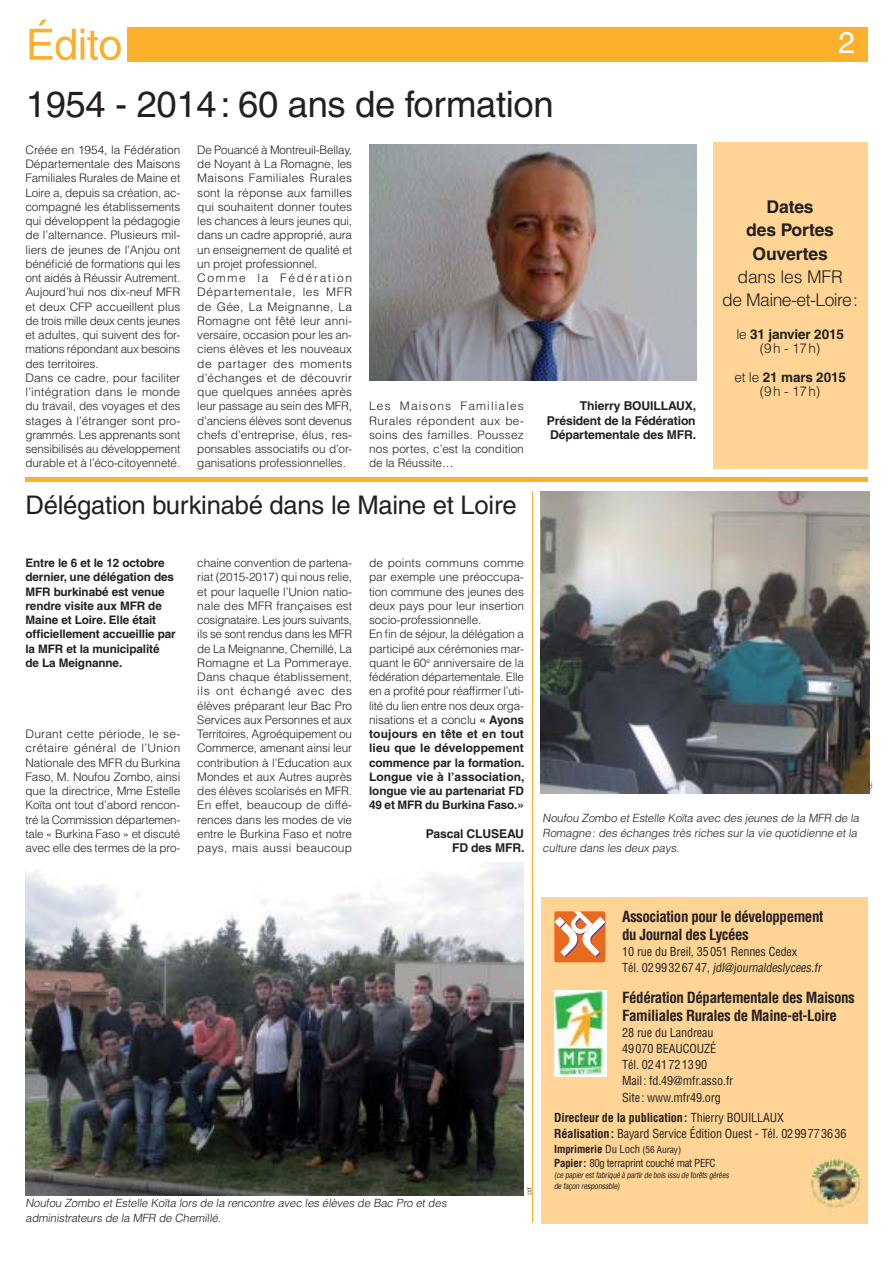
<style>
.page{position:relative;width:893px;height:1263px;background:#fff}
.page>*{position:absolute;margin:0;border:0;box-sizing:border-box;transform-origin:0 0}
.t1{font:condensed 43.2px "Helvetica";letter-spacing:-.01em;color:#fcb02b;scale:1.22 1}
.t2{font:36.45px "Helvetica";letter-spacing:-.01em;color:#231f20}
.t3{font:30px "Helvetica";color:#fff}
.t4{font:25.65px "Helvetica";letter-spacing:-.01em;color:#231f20}
.t5{font:300 17.55px/23.4px "Helvetica";letter-spacing:-.03em;color:#231f20;text-align:center}
.t6{font:700 17.55px/23.4px "Helvetica";letter-spacing:-.01em;color:#231f20;text-align:center}
.t7{font:700 condensed 15px/18px "Helvetica";letter-spacing:-.03em;color:#231f20}
.t8{font:700 13.5px/14.2px "Helvetica";letter-spacing:-.01em;color:#231f20;text-align:center}
.t9{font:300 13.5px/14.2px "Helvetica";color:#231f20;text-align:center}
.t10{font:condensed 12.15px/16.2px "Helvetica";letter-spacing:-.01em;color:#231f20}
.t11{font:700 12.15px/14.2px "Helvetica";letter-spacing:-.01em;color:#231f20;text-align:right}
.t12{font:300 11.7px/14.2px "Helvetica";letter-spacing:-.01em;color:#231f20;text-align:justify}
.t13{font:700 11.7px/14.2px "Helvetica";letter-spacing:-.01em;color:#231f20}
.t14{font:300 11.4px/15.1px "Helvetica";color:#231f20}
.t15{font:condensed 10.8px/14.4px "Helvetica";letter-spacing:-.03em;color:#231f20}
.t16{font:condensed 8.1px/10.8px "Helvetica";color:#231f20}
.t17{font:300 6.75px "Helvetica";color:#231f20}
.s1{font-weight:300}
.s2{font-weight:700}
.s3{font-size:9.45px}
</style>
<div class="page">
<div style="left:26px;top:27px;width:842px;height:35px;background:#fcb02b"></div>
<div style="left:21px;top:26px;width:106px;height:39px;background:#fff"></div>
<div style="left:26px;top:477px;width:841px;height:5px;background:#fcb02b"></div>
<img style="left:26px;top:862px;width:498px;height:333px">
<img style="left:541px;top:492px;width:328px;height:301px">
<hr style="left:532px;top:492px;width:1px;height:731px;background:#fcb02b">
<img style="left:369px;top:145px;width:327px;height:236px">
<div style="left:541px;top:897px;width:327px;height:326px;background:#ffd494"></div>
<img style="left:809px;top:1156px;width:53px;height:55px">
<div style="left:554px;top:911px;width:51px;height:51px;background:#e86a1f;border-radius:2px"></div>
<svg style="left:554px;top:911px;width:51px;height:46px"></svg>
<img style="left:555px;top:991px;width:51px;height:86px">
<div style="left:713px;top:142px;width:154px;height:327px;background:#ffd494"></div>
<h1 class="t1" style="left:26px;top:29px;width:81px">Édito</h1>
<h2 class="t2" style="left:26px;top:91px;width:529px">1954 - 2014 : 60 ans de formation</h2>
<p class="t12" style="left:26px;top:144px;width:156px;text-align:left">Créée en 1954, la Fédération<br>Départementale des Maisons<br>Familiales Rurales de Maine et<br>Loire a, depuis sa création, ac&shy;compagné les établissements qui développent la pédagogie de l’alternance. Plusieurs mil&shy;liers de jeunes de l’Anjou ont bénéficié de formations qui les ont aidés à Réussir Autrement.<br>Aujourd’hui nos dix-neuf MFR et deux CFP accueillent plus de trois mille deux cents jeunes et adultes, qui suivent des for&shy;mations répondant aux besoins des territoires.<br>Dans ce cadre, pour faciliter l’intégration dans le monde du travail, des voyages et des stages à l’étranger sont pro&shy;grammés. Les apprenants sont sensibilisés au développement durable et à l’éco-citoyenneté.</p>
<p class="t12" style="left:197px;top:144px;width:156px;text-align:left">De Pouancé à Montreuil-Bellay, de Noyant à La Romagne, les<br>Maisons Familiales Rurales sont la réponse aux familles qui souhaitent donner toutes les chances à leurs jeunes qui, dans un cadre approprié, aura un enseignement de qualité et un projet professionnel.<br>Comme la Fédération<br>Départementale, les MFR de Gée, La Meignanne, La<br>Romagne ont fêté leur anni&shy;versaire, occasion pour les an&shy;ciens élèves et les nouveaux de partager des moments d’échanges et de découvrir que quelques années après leur passage au sein des MFR, d’anciens élèves sont devenus chefs d’entreprise, élus, res&shy;ponsables associatifs ou d’or&shy;ganisations professionnelles.</p>
<p class="t12" style="left:369px;top:400px;width:156px">Les Maisons Familiales Rurales répondent aux be&shy;soins des familles. Poussez nos portes, c’est la condition de la Réussite…</p>
<p class="t11" style="left:547px;top:400px;width:151px;text-align:justify;text-indent:33px">Thierry BOUILLAUX, Président de la Fédération Départementale des MFR.</p>
<h3 class="t4" style="left:26px;top:495px;width:492px">Délégation burkinabé dans le Maine et Loire</h3>
<h3 class="t3" style="left:838px;top:32px;width:18px">2</h3>
<h3 class="t6" style="left:746px;top:197px;width:89px">Dates<br>des Portes<br>Ouvertes</h3>
<h3 class="t5" style="left:722px;top:267px;width:137px">dans les MFR<br>de Maine-et-Loire :</h3>
<p class="t8" style="left:736px;top:328px;width:109px"><span class="s1">le</span> 31 janvier 2015 <span class="s1">(9 h - 17 h)</span></p>
<p class="t9" style="left:734px;top:371px;width:113px">et le <span class="s2">21 mars 2015 </span>(9 h - 17 h)</p>
<p class="t13" style="left:26px;top:557px;width:152px">Entre le 6 et le 12 octobre dernier, une délégation des<br>MFR burkinabé est venue rendre visite aux MFR de<br>Maine et Loire. Elle était officiellement accueillie par la MFR et la municipalité de La Meignanne.</p>
<p class="t12" style="left:26px;top:728px;width:156px">Durant cette période, le se&shy;crétaire général de l’Union Nationale des MFR du Burkina Faso, M. Noufou Zombo, ainsi que la directrice, Mme Estelle Koïta ont tout d’abord rencon&shy;tré la Commission départemen&shy;tale « Burkina Faso » et discuté avec elle des termes de la pro-</p>
<p class="t12" style="left:197px;top:557px;width:156px">chaine convention de partena&shy;riat (2015-2017) qui nous relie, et pour laquelle l’Union natio&shy;nale des MFR françaises est cosignataire. Les jours suivants, ils se sont rendus dans les MFR de La Meignanne, Chemillé, La Romagne et La Pommeraye.<br>Dans chaque établissement, ils ont échangé avec des élèves préparant leur Bac Pro Services aux Personnes et aux Territoires, Agroéquipement ou Commerce, amenant ainsi leur contribution à l’Education aux Mondes et aux Autres auprès des élèves scolarisés en MFR.<br>En effet, beaucoup de diffé&shy;rences dans les modes de vie entre le Burkina Faso et notre pays, mais aussi beaucoup</p>
<p class="t12" style="left:369px;top:557px;width:157px;text-align:left">de points communs comme par exemple une préoccupa&shy;tion commune des jeunes des deux pays pour leur insertion socio-professionnelle.<br>En fin de séjour, la délégation a participé aux cérémonies mar&shy;quant le 60<sup>e</sup> anniversaire de la fédération départementale. Elle en a profité pour réaffirmer l’uti&shy;lité du lien entre nos deux orga&shy;nisations et a conclu <span class="s2">« Ayons toujours en tête et en tout lieu que le développement commence par la formation.<br>Longue vie à l’association, longue vie au partenariat FD<br>49 et MFR du Burkina Faso.»</span></p>
<p class="t11" style="left:426px;top:828px;width:100px">Pascal CLUSEAU<br>FD des MFR.</p>
<p class="t17" style="left:867px;top:789px;width:10px;rotate:-90deg">cc</p>
<p class="t14" style="left:543px;top:811px;width:319px">Noufou Zombo et Estelle Koïta avec des jeunes de la MFR de la<br>Romagne : des échanges très riches sur la vie quotidienne et la culture dans les deux pays.</p>
<p class="t14" style="left:26px;top:1196px;width:424px">Noufou Zombo et Estelle Koïta lors de la rencontre avec les élèves de Bac Pro et des administrateurs de la MFR de Chemillé.</p>
<p class="t17" style="left:527px;top:1195px;width:9px;rotate:-90deg">cd</p>
<p class="t7" style="left:622px;top:908px;width:203px">Association pour le développement du Journal des Lycées</p>
<p class="t10" style="left:622px;top:944px;width:202px">10 rue du Breil, 35 051 Rennes Cedex<br>Tél. 02 99 32 67 47, jdl@journaldeslycees.fr</p>
<p class="t7" style="left:622px;top:989px;width:234px">Fédération Départementale des Maisons<br>Familiales Rurales de Maine-et-Loire</p>
<p class="t10" style="left:622px;top:1025px;width:113px">28 rue du Landreau<br>49 070 BEAUCOUZÉ<br>Tél. 02 41 72 13 90<br>Mail : fd.49@mfr.asso.fr<br>Site : www.mfr49.org</p>
<p class="t10" style="left:554px;top:1111px;width:294px"><span class="s2">Directeur de la publication :</span> Thierry BOUILLAUX<br><span class="s2">Réalisation :</span> Bayard Service Édition Ouest - Tél. 02 99 77 36 36</p>
<p class="t15" style="left:554px;top:1142px;width:163px"><span class="s2">Imprimerie</span> Du Loch <span class="s3">(56 Auray)<br></span><span class="s2">Papier :</span> 80g terraprint couché mat PEFC</p>
<p class="t16" style="left:554px;top:1170px;width:177px">(ce papier estfabriqué à partir de bois issu de forêts gérées de façon responsable)</p>
</div>
